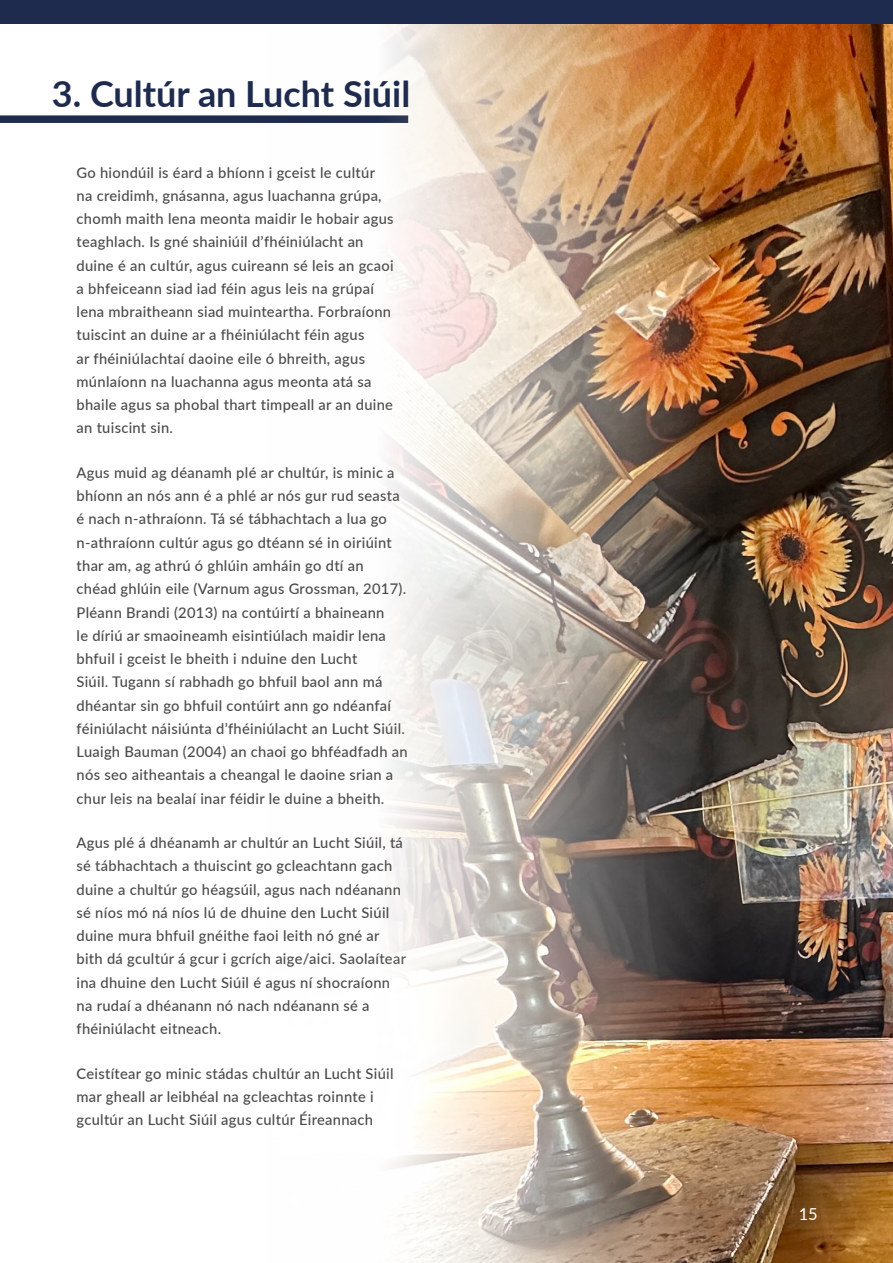
<style>
.page{position:relative;width:893px;height:1263px;background:#fff}
.page>*{position:absolute;margin:0;border:0;box-sizing:border-box;transform-origin:0 0}
.Heading_1{font:700 36px "Lato";color:#1e2b4e}
.t1{font:16.5px "Lato";color:#fff}
.Body{font:500 14.7px/23.2px "Lato";letter-spacing:.02em;color:#4a4a49}
</style>
<div class="page">
<div style="left:0;top:0;width:893px;height:24px;background:#1e2b4e"></div>
<div style="left:0;top:115px;width:408px;height:8px;background:#1e2b4e"></div>
<img style="left:268px;top:24px;width:625px;height:1239px">
<p class="Heading_1" style="left:52px;top:67px;width:360px">3. Cultúr an Lucht Siúil</p>
<p class="Body" style="left:77px;top:160px;width:319px">Go hiondúil is éard a bhíonn i gceist le cultúr na creidimh, gnásanna, agus luachanna grúpa, chomh maith lena meonta maidir le hobair agus teaghlach. Is gné shainiúil d’fhéiniúlacht an duine é an cultúr, agus cuireann sé leis an gcaoi a bhfeiceann siad iad féin agus leis na grúpaí lena mbraitheann siad muinteartha. Forbraíonn tuiscint an duine ar a fhéiniúlacht féin agus<br>ar fhéiniúlachtaí daoine eile ó bhreith, agus múnlaíonn na luachanna agus meonta atá sa bhaile agus sa phobal thart timpeall ar an duine an tuiscint sin.</p>
<p class="Body" style="left:77px;top:460px;width:333px">Agus muid ag déanamh plé ar chultúr, is minic a bhíonn an nós ann é a phlé ar nós gur rud seasta é nach n-athraíonn. Tá sé tábhachtach a lua go n-athraíonn cultúr agus go dtéann sé in oiriúint thar am, ag athrú ó ghlúin amháin go dtí an<br>chéad ghlúin eile (Varnum agus Grossman, 2017).<br>Pléann Brandi (2013) na contúirtí a bhaineann<br>le díriú ar smaoineamh eisintiúlach maidir lena bhfuil i gceist le bheith i nduine den Lucht<br>Siúil. Tugann sí rabhadh go bhfuil baol ann má dhéantar sin go bhfuil contúirt ann go ndéanfaí féiniúlacht náisiúnta d’fhéiniúlacht an Lucht Siúil.<br>Luaigh Bauman (2004) an chaoi go bhféadfadh an nós seo aitheantais a cheangal le daoine srian a chur leis na bealaí inar féidir le duine a bheith.</p>
<p class="Body" style="left:77px;top:830px;width:331px">Agus plé á dhéanamh ar chultúr an Lucht Siúil, tá sé tábhachtach a thuiscint go gcleachtann gach duine a chultúr go héagsúil, agus nach ndéanann sé níos mó ná níos lú de dhuine den Lucht Siúil duine mura bhfuil gnéithe faoi leith nó gné ar bith dá gcultúr á gcur i gcrích aige/aici. Saolaítear ina dhuine den Lucht Siúil é agus ní shocraíonn na rudaí a dhéanann nó nach ndéanann sé a fhéiniúlacht eitneach.</p>
<p class="Body" style="left:77px;top:1061px;width:319px">Ceistítear go minic stádas chultúr an Lucht Siúil mar gheall ar leibhéal na gcleachtas roinnte i gcultúr an Lucht Siúil agus cultúr Éireannach</p>
<p class="t1" style="left:799px;top:1202px;width:21px">15</p>
</div>
